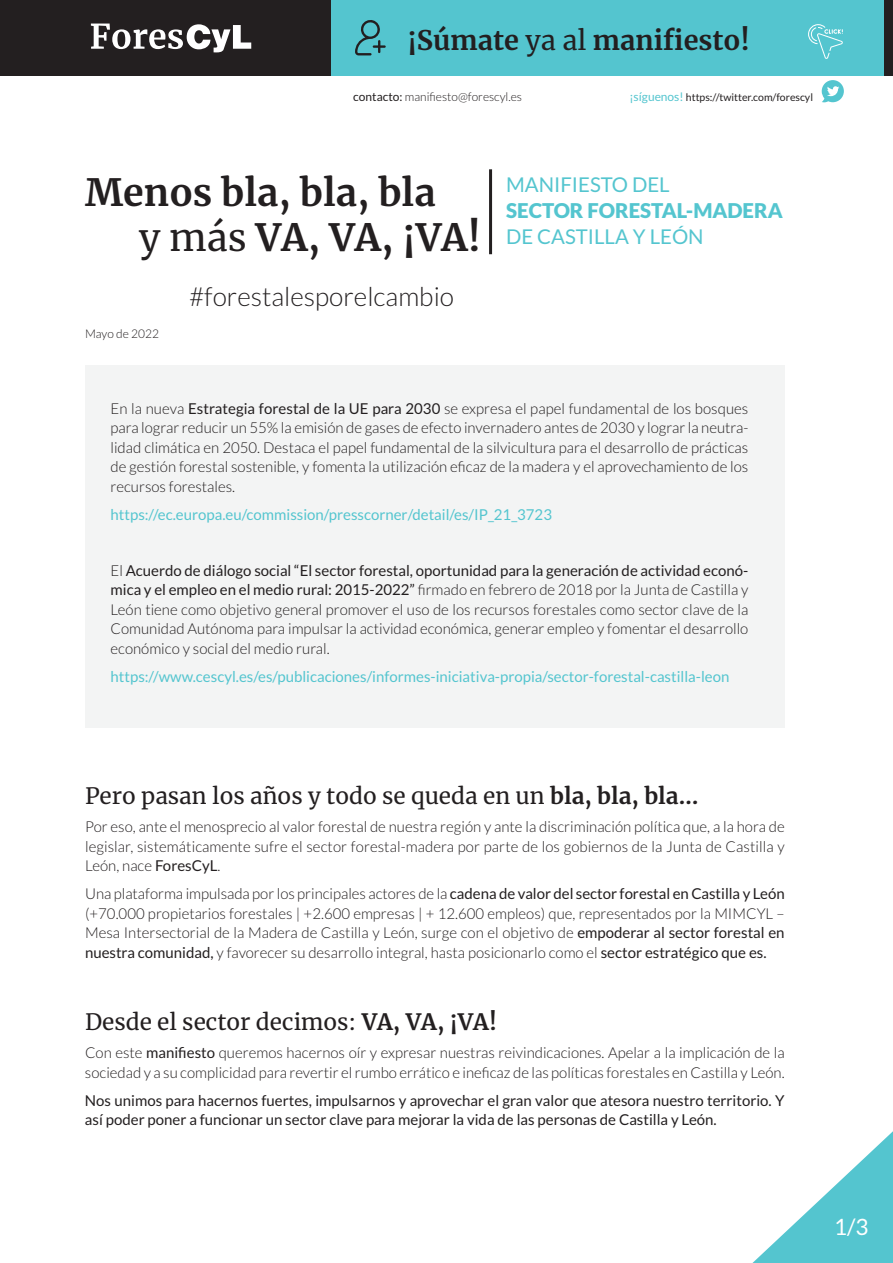
<style>
.page{position:relative;width:893px;height:1263px;background:#fff}
.page>*{position:absolute;margin:0;border:0;box-sizing:border-box;transform-origin:0 0}
.t1{font:700 37.5px/45px "Merriweather";color:#231f20}
.t2{font:700 27px "Merriweather";color:#231f20}
.t3{font:300 26.25px "Lato";color:#231f20}
.t4{font:22.5px "Merriweather";color:#231f20}
.t5{font:22.5px "Lato";color:#fff}
.t6{font:20.4px "Lato";color:#54c5cf}
.t7{font:900 20.4px "Lato";color:#54c5cf}
.t8{font:300 15px/19.5px "Lato";color:#231f20;text-align:justify}
.t9{font:15px/19.5px "Lato";color:#231f20}
.t10{font:15px "Lato";color:#54c5cf}
.t11{font:300 12px "Lato";color:#231f20}
.t12{font:10.5px "Lato";color:#231f20}
.s1{font-weight:400}
.s2{font-size:12px;color:#54c5cf}
.s3{font-weight:700}
</style>
<div class="page">
<div style="left:85px;top:365px;width:700px;height:362px;background:#f3f4f4"></div>
<div style="left:0;top:0;width:893px;height:75px;background:#231f20"></div>
<div style="left:331px;top:0;width:552px;height:75px;background:#54c5cf"></div>
<svg style="left:91px;top:24px;width:160px;height:28px"></svg>
<svg style="left:355px;top:20px;width:31px;height:35px"></svg>
<svg style="left:808px;top:24px;width:35px;height:35px"></svg>
<hr style="left:489px;top:169px;width:3px;height:85px;background:#231f20">
<svg style="left:752px;top:1131px;width:141px;height:132px"></svg>
<svg style="left:822px;top:80px;width:22px;height:22px"></svg>
<h2 class="t2" style="left:407px;top:22px;width:344px">¡Súmate <span class="s1">ya al</span> manifiesto!</h2>
<p class="t11" style="left:353px;top:90px;width:170px"><span class="s1">contacto:</span> manifiesto@forescyl.es</p>
<p class="t12" style="left:629px;top:91px;width:185px"><span class="s2">¡síguenos!</span> https://twitter.com/forescyl</p>
<h1 class="t1" style="left:139px;top:169px;width:343px;text-indent:-54px">Menos bla, bla, bla<br><span class="s1">y más</span> VA, VA, ¡VA!</h1>
<h3 class="t6" style="left:506px;top:173px;width:165px">MANIFIESTO DEL</h3>
<h3 class="t7" style="left:506px;top:199px;width:278px">SECTOR FORESTAL-MADERA</h3>
<h3 class="t6" style="left:506px;top:225px;width:199px">DE CASTILLA Y LEÓN</h3>
<p class="t11" style="left:85px;top:327px;width:75px">Mayo de 2022</p>
<h3 class="t3" style="left:189px;top:282px;width:267px">#forestalesporelcambio</h3>
<p class="t8" style="left:111px;top:399px;width:639px">En la nueva <span class="s1">Estrategia forestal de la UE para 2030</span> se expresa el papel fundamental de los bosques para lograr reducir un 55% la emisión de gases de efecto invernadero antes de 2030 y lograr la neutra&shy;lidad climática en 2050. Destaca el papel fundamental de la silvicultura para el desarrollo de prácticas de gestión forestal sostenible, y fomenta la utilización eficaz de la madera y el aprovechamiento de los recursos forestales.</p>
<p class="t10" style="left:111px;top:506px;width:443px">https://ec.europa.eu/commission/presscorner/detail/es/IP_21_3723</p>
<p class="t8" style="left:111px;top:561px;width:639px">El <span class="s1">Acuerdo de diálogo social “El sector forestal, oportunidad para la generación de actividad econó&shy;mica y el empleo en el medio rural: 2015-2022”</span> firmado en febrero de 2018 por la Junta de Castilla y León tiene como objetivo general promover el uso de los recursos forestales como sector clave de la Comunidad Autónoma para impulsar la actividad económica, generar empleo y fomentar el desarrollo económico y social del medio rural.</p>
<p class="t10" style="left:111px;top:668px;width:620px">https://www.cescyl.es/es/publicaciones/informes-iniciativa-propia/sector-forestal-castilla-leon</p>
<h3 class="t4" style="left:85px;top:781px;width:615px">Pero pasan los años y todo se queda en un <span class="s3">bla, bla, bla…</span></h3>
<p class="t8" style="left:85px;top:817px;width:701px">Por eso, ante el menosprecio al valor forestal de nuestra región y ante la discriminación política que, a la hora de legislar, sistemáticamente sufre el sector forestal-madera por parte de los gobiernos de la Junta de Castilla y León, nace <span class="s1">ForesCyL</span>.</p>
<p class="t8" style="left:85px;top:884px;width:701px">Una plataforma impulsada por los principales actores de la <span class="s1">cadena de valor del sector forestal en Castilla y León </span>(+70.000 propietarios forestales | +2.600 empresas | + 12.600 empleos) que, representados por la MIMCYL – Mesa Intersectorial de la Madera de Castilla y León, surge con el objetivo de <span class="s1">empoderar al sector forestal en nuestra comunidad,</span> y favorecer su desarrollo integral, hasta posicionarlo como el <span class="s1">sector estratégico que es.</span></p>
<h3 class="t4" style="left:85px;top:1007px;width:413px">Desde el sector decimos: <span class="s3">VA, VA, ¡VA!</span></h3>
<p class="t8" style="left:85px;top:1043px;width:701px">Con este <span class="s1">manifiesto</span> queremos hacernos oír y expresar nuestras reivindicaciones. Apelar a la implicación de la sociedad y a su complicidad para revertir el rumbo errático e ineficaz de las políticas forestales en Castilla y León.</p>
<p class="t9" style="left:85px;top:1091px;width:701px">Nos unimos para hacernos fuertes, impulsarnos y aprovechar el gran valor que atesora nuestro territorio. Y así poder poner a funcionar un sector clave para mejorar la vida de las personas de Castilla y León.</p>
<h3 class="t5" style="left:834px;top:1214px;width:36px">1/3</h3>
</div>
